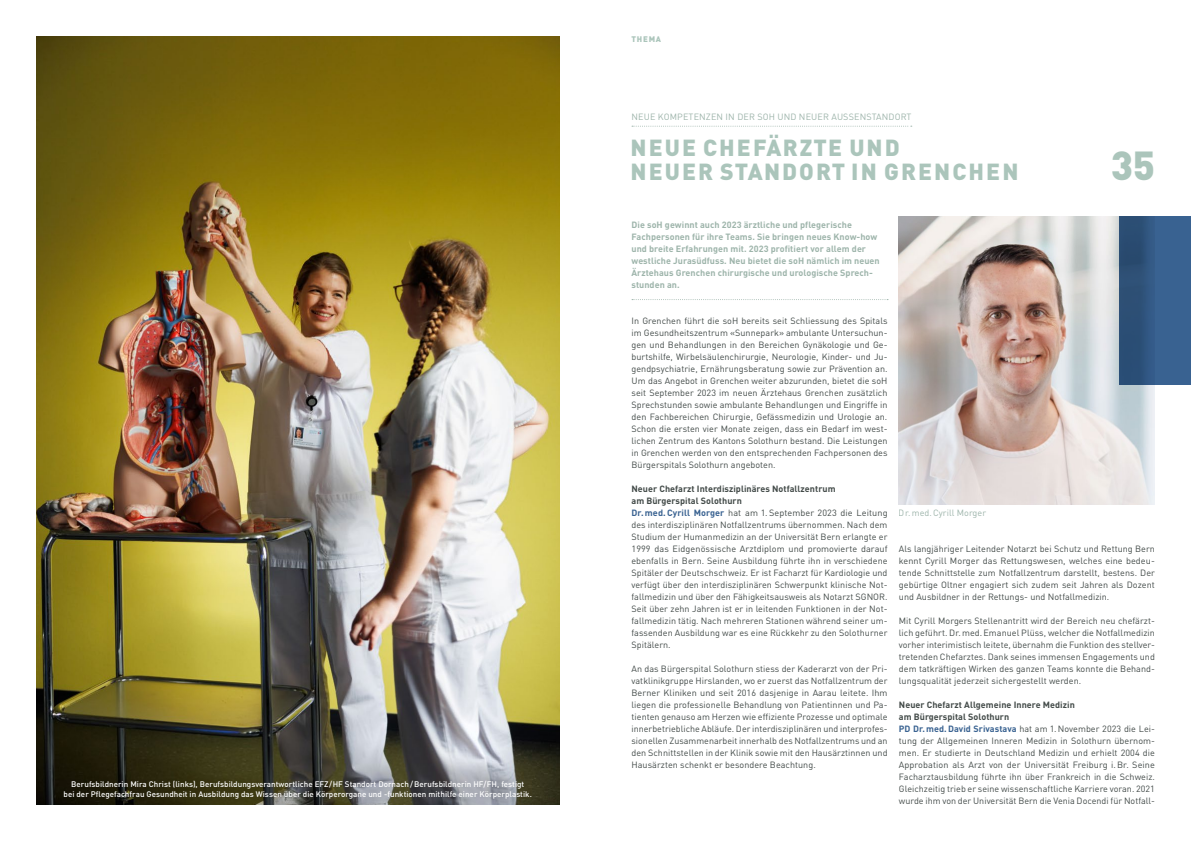
<style>
.page{position:relative;width:1191px;height:842px;background:#fff}
.page>*{position:absolute;margin:0;border:0;box-sizing:border-box;transform-origin:0 0}
.t1{font:900 40px "DINOT";color:#abc5bb}
.t2{font:900 23px/24px "DINOT";letter-spacing:.09em;color:#abc5bb}
.t3{font:9px/12px "DINOT";letter-spacing:.005em;color:#424a48;text-align:justify}
.t4{font:700 9px/12px "DINOT";letter-spacing:.005em;color:#9db4aa}
.t5{font:9px "DINOT";letter-spacing:.015em;color:#9db4aa}
.t6{font:500 8px/10px "DINOT";letter-spacing:.005em;color:#fff;text-align:center}
.t7{font:900 8px "DINOT";letter-spacing:.09em;color:#abc5bb}
.s1{font-weight:700}
.s2{font-weight:700;color:#396291}
</style>
<div class="page">
<img style="left:36px;top:36px;width:523px;height:768px">
<img style="left:899px;top:216px;width:256px;height:288px">
<div style="left:1119px;top:216px;width:72px;height:168px;background:linear-gradient(to right,#294b70,#3d6899)"></div>
<svg style="left:632px;top:299px;width:256px;height:1px"></svg>
<svg style="left:632px;top:126px;width:280px;height:1px"></svg>
<p class="t6" style="left:64px;top:778px;width:470px">Berufsbildnerin Mira Christ (links), Berufsbildungsverantwortliche EFZ/HF Standort Dornach/Berufsbildnerin HF/FH, festigt<br>bei der Pflegefachfrau Gesundheit in Ausbildung das Wissen über die Körperorgane und -funktionen mithilfe einer Körperplastik.</p>
<p class="t7" style="left:631px;top:33px;width:31px">THEMA</p>
<p class="t5" style="left:631px;top:110px;width:281px">NEUE KOMPETENZEN IN DER SOH UND NEUER AUSSENSTANDORT</p>
<h2 class="t2" style="left:630px;top:133px;width:389px">NEUE CHEFÄRZTE UND<br>NEUER STANDORT IN GRENCHEN</h2>
<h1 class="t1" style="left:1110px;top:134px;width:46px">35</h1>
<p class="t4" style="left:631px;top:218px;width:250px">Die soH gewinnt auch 2023 ärztliche und pflegerische Fachpersonen für ihre Teams. Sie bringen neues Know-how und breite Erfahrungen mit. 2023 profitiert vor allem der westliche Jurasüdfuss. Neu bietet die soH nämlich im neuen Ärztehaus Grenchen chirurgische und urologische Sprech&shy;stunden an.</p>
<p class="t3" style="left:631px;top:314px;width:257px">In Grenchen führt die soH bereits seit Schliessung des Spitals im Gesundheitszentrum «Sunnepark» ambulante Untersuchun&shy;gen und Behandlungen in den Bereichen Gynäkologie und Ge&shy;burtshilfe, Wirbelsäulenchirurgie, Neurologie, Kinder- und Ju&shy;gendpsychiatrie, Ernährungsberatung sowie zur Prävention an.<br>Um das Angebot in Grenchen weiter abzurunden, bietet die soH seit September 2023 im neuen Ärztehaus Grenchen zusätzlich Sprechstunden sowie ambulante Behandlungen und Eingriffe in den Fachbereichen Chirurgie, Gefässmedizin und Urologie an.<br>Schon die ersten vier Monate zeigen, dass ein Bedarf im west&shy;lichen Zentrum des Kantons Solothurn bestand. Die Leistungen in Grenchen werden von den entsprechenden Fachpersonen des Bürgerspitals Solothurn angeboten.</p>
<p class="t3" style="left:631px;top:482px;width:258px;text-align:left"><span class="s1">Neuer Chefarzt Interdisziplinäres Notfallzentrum<br>am Bürgerspital Solothurn<br></span><span class="s2">Dr.med.Cyrill Morger</span> hat am 1.September 2023 die Leitung des interdisziplinären Notfallzentrums übernommen. Nach dem Studium der Humanmedizin an der Universität Bern erlangte er 1999 das Eidgenössische Arztdiplom und promovierte darauf ebenfalls in Bern. Seine Ausbildung führte ihn in verschiedene Spitäler der Deutschschweiz. Er ist Facharzt für Kardiologie und verfügt über den interdisziplinären Schwerpunkt klinische Not&shy;fallmedizin und über den Fähigkeitsausweis als Notarzt SGNOR.<br>Seit über zehn Jahren ist er in leitenden Funktionen in der Not&shy;fallmedizin tätig. Nach mehreren Stationen während seiner um&shy;fassenden Ausbildung war es eine Rückkehr zu den Solothurner Spitälern.</p>
<p class="t3" style="left:631px;top:662px;width:258px">An das Bürgerspital Solothurn stiess der Kaderarzt von der Pri&shy;vatklinikgruppe Hirslanden, wo er zuerst das Notfallzentrum der Berner Kliniken und seit 2016 dasjenige in Aarau leitete. Ihm liegen die professionelle Behandlung von Patientinnen und Pa&shy;tienten genauso am Herzen wie effiziente Prozesse und optimale innerbetriebliche Abläufe. Der interdisziplinären und interprofes&shy;sionellen Zusammenarbeit innerhalb des Notfallzentrums und an den Schnittstellen in der Klinik sowie mit den Hausärztinnen und Hausärzten schenkt er besondere Beachtung.</p>
<p class="t5" style="left:899px;top:506px;width:89px">Dr.med.Cyrill Morger</p>
<p class="t3" style="left:899px;top:542px;width:257px">Als langjähriger Leitender Notarzt bei Schutz und Rettung Bern kennt Cyrill Morger das Rettungswesen, welches eine bedeu&shy;tende Schnittstelle zum Notfallzentrum darstellt, bestens. Der gebürtige Oltner engagiert sich zudem seit Jahren als Dozent und Ausbildner in der Rettungs- und Notfallmedizin.</p>
<p class="t3" style="left:899px;top:614px;width:257px">Mit Cyrill Morgers Stellenantritt wird der Bereich neu chefärzt&shy;lich geführt. Dr.med.Emanuel Plüss, welcher die Notfallmedizin vorher interimistisch leitete, übernahm die Funktion des stellver&shy;tretenden Chefarztes. Dank seines immensen Engagements und dem tatkräftigen Wirken des ganzen Teams konnte die Behand&shy;lungsqualität jederzeit sichergestellt werden.</p>
<p class="t3" style="left:899px;top:698px;width:257px;text-align:left"><span class="s1">Neuer Chefarzt Allgemeine Innere Medizin<br>am Bürgerspital Solothurn<br></span><span class="s2">PD Dr.med.David Srivastava</span> hat am 1.November 2023 die Lei&shy;tung der Allgemeinen Inneren Medizin in Solothurn übernom&shy;men. Er studierte in Deutschland Medizin und erhielt 2004 die Approbation als Arzt von der Universität Freiburg i.Br. Seine Facharztausbildung führte ihn über Frankreich in die Schweiz.<br>Gleichzeitig trieb er seine wissenschaftliche Karriere voran. 2021 wurde ihm von der Universität Bern die Venia Docendi für Notfall-</p>
</div>
